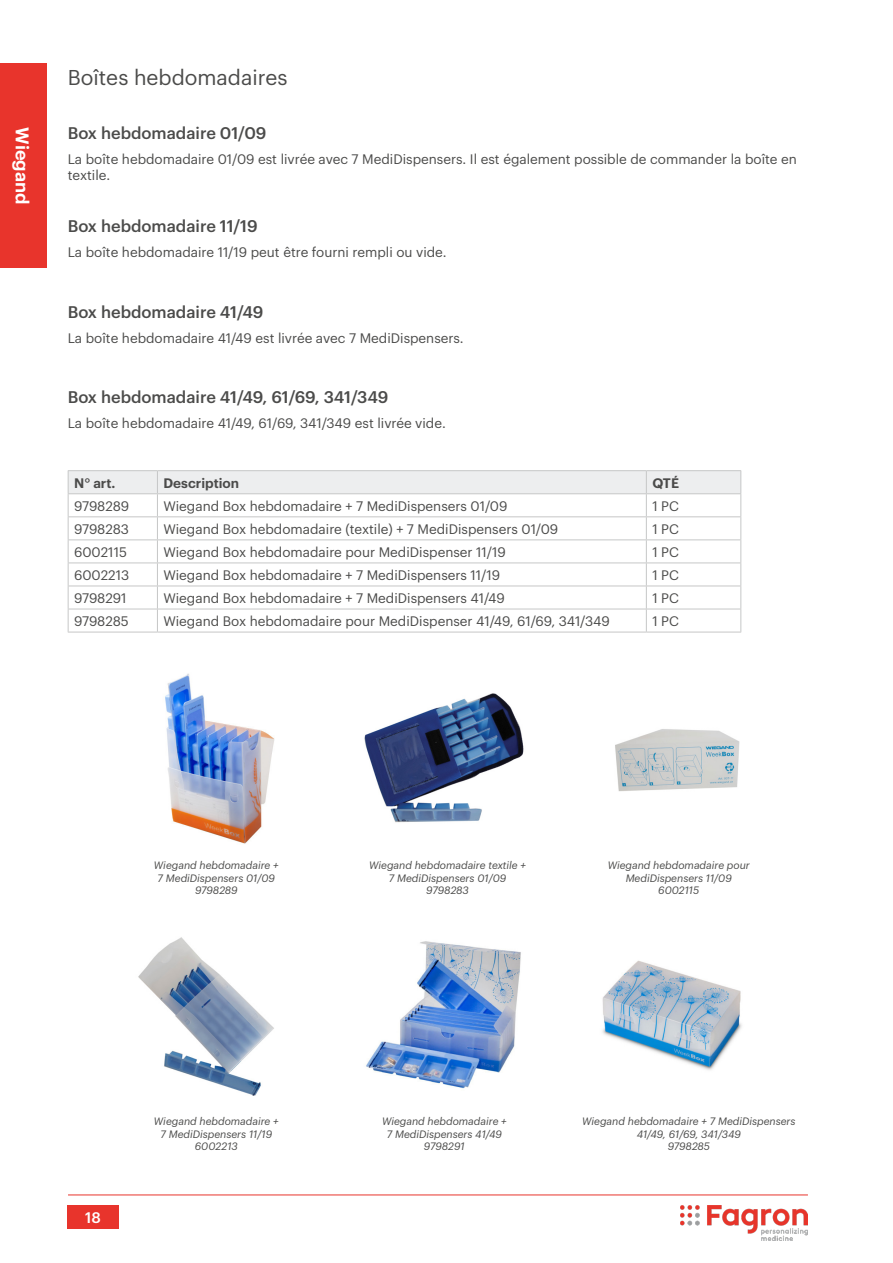
<style>
.page{position:relative;width:893px;height:1263px;background:#fff}
.page>*{position:absolute;margin:0;border:0;box-sizing:border-box;transform-origin:0 0}
.t1{font:21px "Graphik";color:#4b4b4a}
.t2{font:600 18px "Graphik";color:#fff}
.t3{font:500 16.5px "Graphik";color:#4b4b4a}
.t4{font:500 15px "Graphik";color:#fff}
.t5{font:13.5px/16.5px "Graphik";color:#4b4b4a}
.t6{font:600 13.5px "Graphik";color:#4b4b4a}
.KOLOMTITEL___semibol{font:italic 10.5px/12.6px "Graphik";color:#4b4b4a;text-align:center}
</style>
<div class="page">
<hr style="left:68px;top:1194px;width:740px;height:1px;background:#e8342c">
<div style="left:68px;top:1205px;width:51px;height:24px;background:#e8342c"></div>
<img style="left:680px;top:1205px;width:128px;height:35px">
<div style="left:0;top:64px;width:47px;height:204px;background:#e8342c"></div>
<hr style="left:68px;top:470px;width:89px;height:1px;background:#c6c7c7">
<hr style="left:157px;top:470px;width:489px;height:1px;background:#c6c7c7">
<hr style="left:646px;top:470px;width:95px;height:1px;background:#c6c7c7">
<svg style="left:68px;top:471px;width:673px;height:161px"></svg>
<hr style="left:68px;top:632px;width:89px;height:1px;background:#c6c7c7">
<hr style="left:157px;top:632px;width:489px;height:1px;background:#c6c7c7">
<hr style="left:646px;top:632px;width:95px;height:1px;background:#c6c7c7">
<img style="left:165px;top:673px;width:110px;height:171px">
<img style="left:364px;top:693px;width:160px;height:130px">
<img style="left:615px;top:729px;width:125px;height:63px">
<img style="left:138px;top:937px;width:136px;height:159px">
<img style="left:366px;top:941px;width:155px;height:148px">
<img style="left:602px;top:960px;width:140px;height:110px">
<h2 class="t2" style="left:36px;top:127px;width:79px;rotate:90deg">Wiegand</h2>
<p class="t1" style="left:68px;top:62px;width:221px">Boîtes hebdomadaires</p>
<p class="t3" style="left:68px;top:120px;width:200px">Box hebdomadaire 01/09</p>
<p class="t5" style="left:68px;top:149px;width:731px">La boîte hebdomadaire 01/09 est livrée avec 7 MediDispensers. Il est également possible de commander la boîte en textile.</p>
<p class="t3" style="left:68px;top:214px;width:191px">Box hebdomadaire 11/19</p>
<p class="t5" style="left:68px;top:243px;width:380px">La boîte hebdomadaire 11/19 peut être fourni rempli ou vide.</p>
<p class="t3" style="left:68px;top:299px;width:197px">Box hebdomadaire 41/49</p>
<p class="t5" style="left:68px;top:328px;width:397px">La boîte hebdomadaire 41/49 est livrée avec 7 MediDispensers.</p>
<p class="t3" style="left:68px;top:385px;width:322px">Box hebdomadaire 41/49, 61/69, 341/349</p>
<p class="t5" style="left:68px;top:414px;width:380px">La boîte hebdomadaire 41/49, 61/69, 341/349 est livrée vide.</p>
<p class="t6" style="left:74px;top:473px;width:43px">N° art.</p>
<p class="t6" style="left:163px;top:473px;width:77px">Description</p>
<p class="t6" style="left:652px;top:473px;width:28px">QTÉ</p>
<p class="t5" style="left:74px;top:496px;width:57px">9798289</p>
<p class="t5" style="left:163px;top:496px;width:345px">Wiegand Box hebdomadaire + 7 MediDispensers 01/09</p>
<p class="t5" style="left:652px;top:496px;width:28px">1 PC</p>
<p class="t5" style="left:74px;top:520px;width:56px">9798283</p>
<p class="t5" style="left:163px;top:520px;width:396px">Wiegand Box hebdomadaire (textile) + 7 MediDispensers 01/09</p>
<p class="t5" style="left:652px;top:520px;width:28px">1 PC</p>
<p class="t5" style="left:74px;top:543px;width:54px">6002115</p>
<p class="t5" style="left:163px;top:543px;width:344px">Wiegand Box hebdomadaire pour MediDispenser 11/19</p>
<p class="t5" style="left:652px;top:543px;width:28px">1 PC</p>
<p class="t5" style="left:74px;top:566px;width:57px">6002213</p>
<p class="t5" style="left:163px;top:566px;width:338px">Wiegand Box hebdomadaire + 7 MediDispensers 11/19</p>
<p class="t5" style="left:652px;top:566px;width:28px">1 PC</p>
<p class="t5" style="left:74px;top:589px;width:54px">9798291</p>
<p class="t5" style="left:163px;top:589px;width:343px">Wiegand Box hebdomadaire + 7 MediDispensers 41/49</p>
<p class="t5" style="left:652px;top:589px;width:28px">1 PC</p>
<p class="t5" style="left:74px;top:612px;width:56px">9798285</p>
<p class="t5" style="left:163px;top:612px;width:448px">Wiegand Box hebdomadaire pour MediDispenser 41/49, 61/69, 341/349</p>
<p class="t5" style="left:652px;top:612px;width:28px">1 PC</p>
<p class="KOLOMTITEL___semibol" style="left:154px;top:858px;width:126px">Wiegand hebdomadaire +<br>7 MediDispensers 01/09<br>9798289</p>
<p class="KOLOMTITEL___semibol" style="left:369px;top:858px;width:158px">Wiegand hebdomadaire textile +<br>7 MediDispensers 01/09<br>9798283</p>
<p class="KOLOMTITEL___semibol" style="left:608px;top:858px;width:144px">Wiegand hebdomadaire pour<br>MediDispensers 11/09<br>6002115</p>
<p class="t4" style="left:85px;top:1206px;width:17px">18</p>
<p class="KOLOMTITEL___semibol" style="left:154px;top:1114px;width:126px">Wiegand hebdomadaire +<br>7 MediDispensers 11/19<br>6002213</p>
<p class="KOLOMTITEL___semibol" style="left:382px;top:1114px;width:126px">Wiegand hebdomadaire +<br>7 MediDispensers 41/49<br>9798291</p>
<p class="KOLOMTITEL___semibol" style="left:582px;top:1114px;width:215px">Wiegand hebdomadaire + 7 MediDispensers<br>41/49, 61/69, 341/349<br>9798285</p>
</div>
